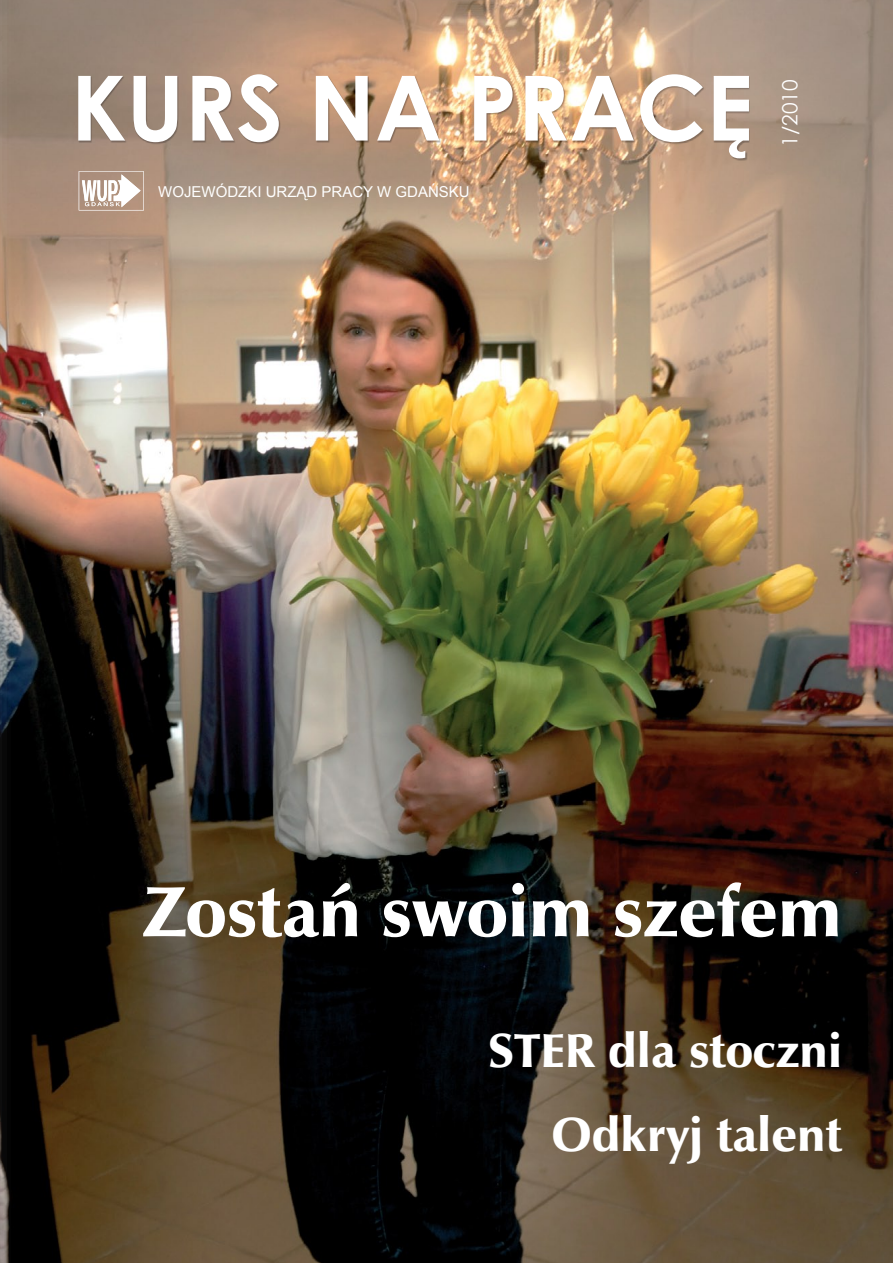
<style>
.page{position:relative;width:893px;height:1263px;background:#fff}
.page>*{position:absolute;margin:0;border:0;box-sizing:border-box;transform-origin:0 0}
.t1{font:700 90px "Century Gothic";color:#fff}
.t2{font:72px "Zapf Humnst Ult EU";color:#fff}
.t3{font:48px "Zapf Humnst Ult EU";color:#fff}
.t4{font:21px "Century Gothic";color:#fff}
.t5{font:15px "Arial";color:#fff}
</style>
<div class="page">
<img style="left:0;top:0;width:893px;height:1263px">
<div style="left:78px;top:75px;width:813px;height:136px;background:#231f20;opacity:.35"></div>
<svg style="left:79px;top:171px;width:65px;height:39px"></svg>
<h1 class="t1" style="left:71px;top:40px;width:684px">KURS NA PRACĘ</h1>
<h3 class="t4" style="left:775px;top:147px;width:69px;rotate:-90deg">1/2010</h3>
<p class="t5" style="left:158px;top:181px;width:313px">WOJEWÓDZKI URZĄD PRACY W GDAŃSKU</p>
<h2 class="t2" style="left:142px;top:867px;width:702px">Zostań swoim szefem</h2>
<h3 class="t3" style="left:488px;top:1021px;width:355px">STER dla stoczni</h3>
<h3 class="t3" style="left:552px;top:1105px;width:292px">Odkryj talent</h3>
</div>
